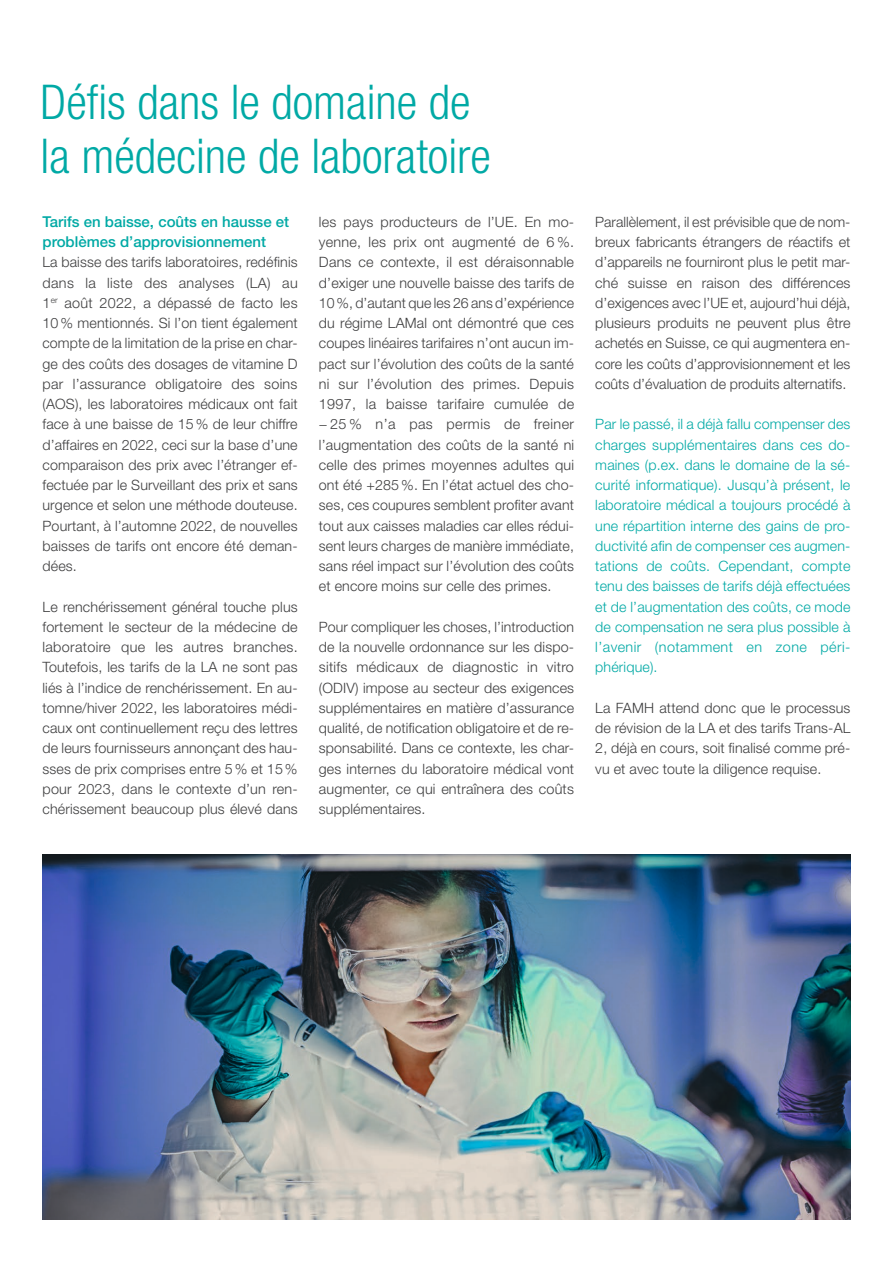
<style>
.page{position:relative;width:893px;height:1263px;background:#fff}
.page>*{position:absolute;margin:0;border:0;box-sizing:border-box;transform-origin:0 0}
.t1{font:300 condensed 48px/54px "Helvetica Neue LT Std";color:#00a9a5}
.t2{font:500 15px/20.2px "Helvetica Neue LT Std";color:#00a9a5}
.t3{font:300 14.25px/20.2px "Helvetica Neue LT Std";letter-spacing:.01em;color:#3e3e3f;text-align:justify}
.t4{font:300 14.25px/20.2px "Helvetica Neue LT Std";letter-spacing:.02em;color:#00a9a5;text-align:justify}
</style>
<div class="page">
<img style="left:43px;top:855px;width:807px;height:364px">
<h1 class="t1" style="left:41px;top:75px;width:452px">Défis dans le domaine de la médecine de laboratoire</h1>
<p class="t2" style="left:43px;top:211px;width:248px">Tarifs en baisse, coûts en hausse et problèmes d’approvisionnement</p>
<p class="t3" style="left:43px;top:252px;width:257px">La baisse des tarifs laboratoires, redéfinis dans la liste des analyses (LA) au 1<sup>er</sup> août 2022, a dépassé de facto les 10% mentionnés. Si l’on tient également compte de la limitation de la prise en char&shy;ge des coûts des dosages de vitamine D par l’assurance obligatoire des soins (AOS), les laboratoires médicaux ont fait face à une baisse de 15% de leur chiffre d’affaires en 2022, ceci sur la base d’une comparaison des prix avec l’étranger ef&shy;fectuée par le Surveillant des prix et sans urgence et selon une méthode douteuse.<br>Pourtant, à l’automne 2022, de nouvelles baisses de tarifs ont encore été deman&shy;dées.</p>
<p class="t3" style="left:43px;top:596px;width:257px">Le renchérissement général touche plus fortement le secteur de la médecine de laboratoire que les autres branches.<br>Toutefois, les tarifs de la LA ne sont pas liés à l’indice de renchérissement. En au&shy;tomne/hiver 2022, les laboratoires médi&shy;caux ont continuellement reçu des lettres de leurs fournisseurs annonçant des hau&shy;sses de prix comprises entre 5% et 15% pour 2023, dans le contexte d’un ren&shy;chérissement beaucoup plus élevé dans</p>
<p class="t3" style="left:319px;top:211px;width:257px">les pays producteurs de l’UE. En mo&shy;yenne, les prix ont augmenté de 6 %.<br>Dans ce contexte, il est déraisonnable d’exiger une nouvelle baisse des tarifs de 10%, d’autant que les 26 ans d’expérience du régime LAMal ont démontré que ces coupes linéaires tarifaires n’ont aucun im&shy;pact sur l’évolution des coûts de la santé ni sur l’évolution des primes. Depuis 1997, la baisse tarifaire cumulée de − 25 % n’a pas permis de freiner l’augmentation des coûts de la santé ni celle des primes moyennes adultes qui ont été +285%. En l’état actuel des cho&shy;ses, ces coupures semblent profiter avant tout aux caisses maladies car elles rédui&shy;sent leurs charges de manière immédiate, sans réel impact sur l’évolution des coûts et encore moins sur celle des primes.</p>
<p class="t3" style="left:319px;top:616px;width:257px">Pour compliquer les choses, l’introduction de la nouvelle ordonnance sur les dispo&shy;sitifs médicaux de diagnostic in vitro (ODIV) impose au secteur des exigences supplémentaires en matière d’assurance qualité, de notification obligatoire et de re&shy;sponsabilité. Dans ce contexte, les char&shy;ges internes du laboratoire médical vont augmenter, ce qui entraînera des coûts supplémentaires.</p>
<p class="t3" style="left:595px;top:211px;width:257px">Parallèlement, il est prévisible que de nom&shy;breux fabricants étrangers de réactifs et d’appareils ne fourniront plus le petit mar&shy;ché suisse en raison des différences d’exigences avec l’UE et, aujourd’hui déjà, plusieurs produits ne peuvent plus être achetés en Suisse, ce qui augmentera en&shy;core les coûts d’approvisionnement et les coûts d’évaluation de produits alternatifs.</p>
<p class="t4" style="left:595px;top:414px;width:257px">Par le passé, il a déjà fallu compenser des charges supplémentaires dans ces do&shy;maines (p.ex. dans le domaine de la sé&shy;curité informatique). Jusqu’à présent, le laboratoire médical a toujours procédé à une répartition interne des gains de pro&shy;ductivité afin de compenser ces augmen&shy;tations de coûts. Cependant, compte tenu des baisses de tarifs déjà effectuées et de l’augmentation des coûts, ce mode de compensation ne sera plus possible à l’avenir (notamment en zone péri&shy;phérique).</p>
<p class="t3" style="left:595px;top:697px;width:257px">La FAMH attend donc que le processus de révision de la LA et des tarifs Trans-AL 2, déjà en cours, soit finalisé comme pré&shy;vu et avec toute la diligence requise.</p>
</div>
